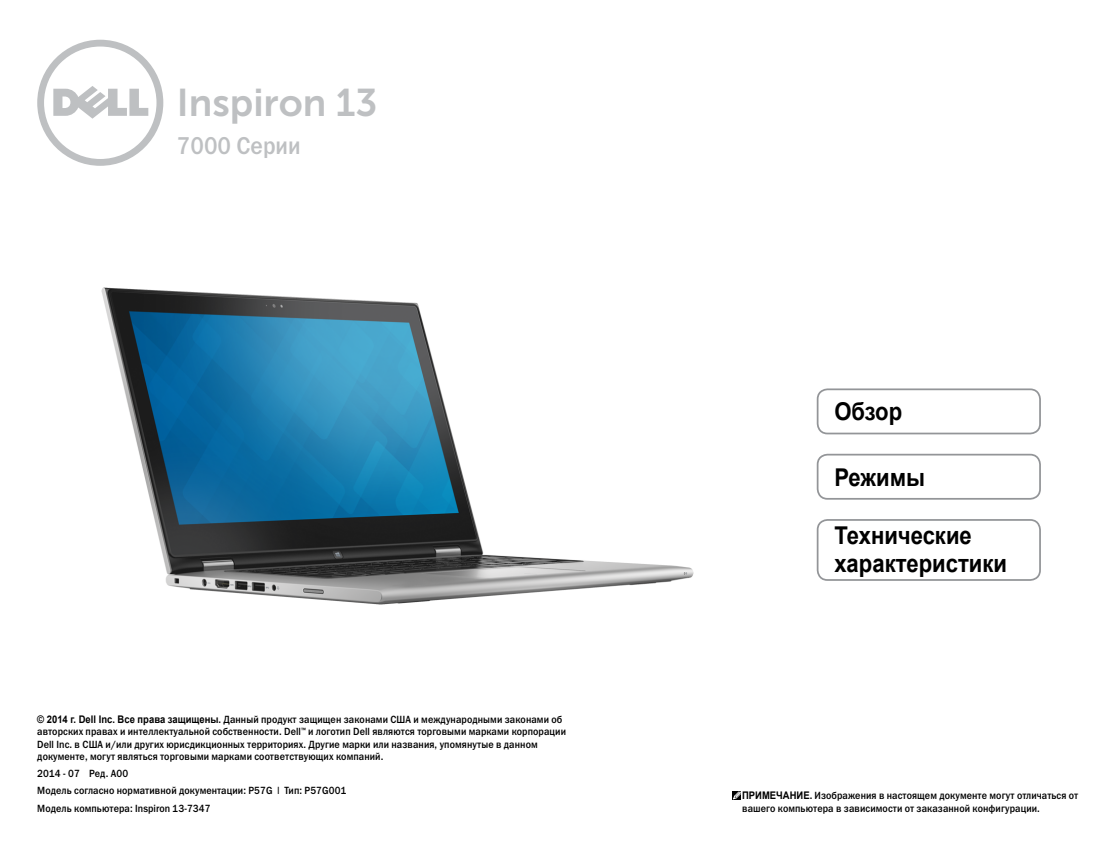
<style>
.page{position:relative;width:1117px;height:844px;background:#fff}
.page>*{position:absolute;margin:0;border:0;box-sizing:border-box;transform-origin:0 0}
.TitleBrand{font:38.5px "Museo Sans For Dell 700";color:#bec0c2}
.Cover_Title{font:700 24.5px/28px "Arial";color:#000;scale:.9 1}
.Model{font:24.5px "Franklin Gothic Medium C";color:#bec0c2;scale:.9 1}
.Legal_1{font:10.5px/12.2px "Franklin Gothic Medium C";letter-spacing:.01em;color:#000;scale:.9 1}
.Note_Legal{font:10.5px/12.2px "Franklin Gothic Medium C";letter-spacing:.01em;color:#000;scale:.9 1}
.s1{font-family:"Arial";font-weight:700}
</style>
<div class="page">
<div style="left:816px;top:388px;width:224px;height:46px;border:2px solid #939598;border-radius:10px"></div>
<div style="left:816px;top:453px;width:224px;height:46px;border:2px solid #939598;border-radius:10px"></div>
<div style="left:816px;top:519px;width:224px;height:61px;border:2px solid #939598;border-radius:10px"></div>
<img style="left:101px;top:287px;width:593px;height:318px">
<svg style="left:37px;top:40px;width:126px;height:126px"></svg>
<div style="left:732px;top:791px;width:8px;height:9px;background:#000"></div>
<svg style="left:733px;top:791px;width:7px;height:8px"></svg>
<p class="TitleBrand" style="left:177px;top:81px;width:202px">Inspiron 13</p>
<p class="Model" style="left:177px;top:132px;width:139px">7000 Серии</p>
<p class="Legal_1" style="left:37px;top:713px;width:589px"><span class="s1">© 2014 г. Dell Inc. Все права защищены.</span> Данный продукт защищен законами США и международными законами об авторских правах и интеллектуальной собственности. Dell<sup>™</sup> и логотип Dell являются торговыми марками корпорации Dell Inc. в США и/или других юрисдикционных территориях. Другие марки или названия, упомянутые в данном документе, могут являться торговыми марками соответствующих компаний.</p>
<p class="Legal_1" style="left:37px;top:767px;width:102px">2014 - 07 Ред. A00</p>
<p class="Legal_1" style="left:37px;top:784px;width:345px">Модель согласно нормативной документации: P57G | Тип: P57G001</p>
<p class="Legal_1" style="left:37px;top:801px;width:194px">Модель компьютера: Inspiron 13-7347</p>
<p class="Cover_Title" style="left:834px;top:398px;width:77px">Обзор</p>
<p class="Cover_Title" style="left:834px;top:463px;width:102px">Режимы</p>
<p class="Cover_Title" style="left:834px;top:522px;width:193px">Технические характеристики</p>
<p class="Note_Legal" style="left:742px;top:789px;width:375px"><span class="s1">ПРИМЕЧАНИЕ.</span> Изображения в настоящем документе могут отличаться от вашего компьютера в зависимости от заказанной конфигурации.</p>
</div>
